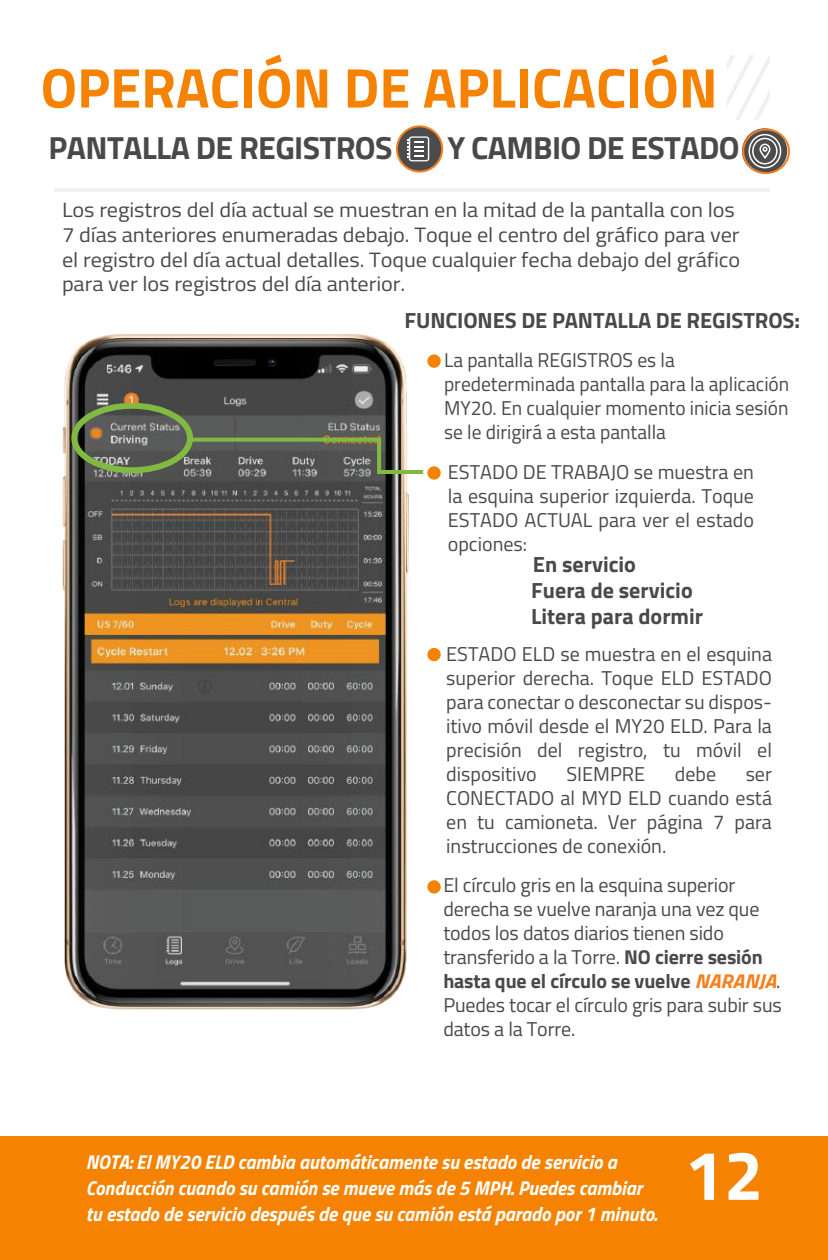
<style>
.page{position:relative;width:828px;height:1260px;background:#fff}
.page>*{position:absolute;margin:0;border:0;box-sizing:border-box;transform-origin:0 0}
.t1{font:700 70px "Titillium Web";color:#fff}
.t2{font:700 56px "Titillium Web";color:#f58200}
.t3{font:700 32px "Titillium Web";letter-spacing:-.02em;color:#4a494a}
.t4{font:700 22px/26.4px "Titillium Web";color:#4a494a}
.t5{font:20.8px/25px "Titillium Web";letter-spacing:-.005em;color:#4a494a;scale:1.07 1}
.t6{font:20px/24px "Titillium Web";color:#4a494a;text-align:justify}
.t7{font:italic 700 20px/26px "Titillium Web";color:#fff;scale:.95 1}
.s1{font-weight:700}
.s2{font-weight:700;font-style:italic;color:#f48020}
</style>
<div class="page">
<img style="left:62px;top:334px;width:369px;height:676px">
<div style="left:0;top:1136px;width:827px;height:124px;background:#f58200"></div>
<svg style="left:727px;top:55px;width:43px;height:65px"></svg>
<hr style="left:54px;top:188px;width:716px;height:4px;background:#f0f0f0">
<div style="left:427px;top:354px;width:14px;height:14px;background:#f58200;border-radius:50%"></div>
<div style="left:427px;top:466px;width:14px;height:14px;background:#f58200;border-radius:50%"></div>
<div style="left:427px;top:648px;width:14px;height:13px;background:#f58200;border-radius:50%"></div>
<div style="left:427px;top:880px;width:14px;height:14px;background:#f58200;border-radius:50%"></div>
<div style="left:397px;top:128px;width:45px;height:44px;background:#4c4c4c;border-radius:23px"></div>
<div style="left:396px;top:125px;width:47px;height:48px;border:2px solid #f48020;border-radius:50%"></div>
<svg style="left:742px;top:128px;width:45px;height:46px"></svg>
<svg style="left:407px;top:136px;width:22px;height:25px"></svg>
<div style="left:749px;top:134px;width:32px;height:34px;border:2px solid #fff;border-radius:50%"></div>
<div style="left:752px;top:138px;width:26px;height:27px;border:2px solid #fff;border-radius:50%"></div>
<svg style="left:759px;top:143px;width:12px;height:20px"></svg>
<div style="left:742px;top:129px;width:48px;height:45px;border:2px solid #f48020;border-radius:50%"></div>
<div style="left:71px;top:403px;width:122px;height:70px;border:6px solid #81ba41;border-radius:50%"></div>
<svg style="left:187px;top:436px;width:240px;height:40px"></svg>
<h2 class="t2" style="left:41px;top:45px;width:679px">OPERACIÓN DE APLICACIÓN</h2>
<h3 class="t3" style="left:49px;top:124px;width:345px">PANTALLA DE REGISTROS</h3>
<h3 class="t3" style="left:447px;top:123px;width:294px">Y CAMBIO DE ESTADO</h3>
<p class="t5" style="left:62px;top:196px;width:635px">Los registros del día actual se muestran en la mitad de la pantalla con los 7 días anteriores enumeradas debajo. Toque el centro del gráfico para ver el registro del día actual detalles. Toque cualquier fecha debajo del gráfico para ver los registros del día anterior.</p>
<p class="t4" style="left:405px;top:306px;width:397px">FUNCIONES DE PANTALLA DE REGISTROS:</p>
<p class="t6" style="left:444px;top:347px;width:347px;text-align:left">La pantalla REGISTROS es la predeterminada pantalla para la aplicación MY20. En cualquier momento inicia sesión se le dirigirá a esta pantalla</p>
<p class="t6" style="left:448px;top:459px;width:308px">ESTADO DE TRABAJO se muestra en la esquina superior izquierda. Toque ESTADO ACTUAL para ver el estado opciones:</p>
<p class="t4" style="left:531px;top:550px;width:173px">En servicio<br>Fuera de servicio<br>Litera para dormir</p>
<p class="t6" style="left:446px;top:641px;width:327px">ESTADO ELD se muestra en el esquina superior derecha. Toque ELD ESTADO para conectar o desconectar su dispos&shy;itivo móvil desde el MY20 ELD. Para la precisión del registro, tu móvil el dispositivo</p>
<p class="t6" style="left:566px;top:761px;width:80px">SIEMPRE</p>
<p class="t6" style="left:675px;top:761px;width:43px">debe</p>
<p class="t6" style="left:446px;top:761px;width:327px;text-indent:299px">ser CONECTADO al MYD ELD cuando está en tu camioneta. Ver página 7 para instrucciones de conexión.</p>
<p class="t6" style="left:443px;top:872px;width:340px;text-align:left">El círculo gris en la esquina superior derecha se vuelve naranja una vez que todos los datos diarios tienen sido transferido a la Torre. <span class="s1">NO cierre sesión hasta que el círculo se vuelve</span> <span class="s2">NARANJA</span>.<br>Puedes tocar el círculo gris para subir sus datos a la Torre.</p>
<p class="t7" style="left:86px;top:1148px;width:603px">NOTA: El MY20 ELD cambia automáticamente su estado de servicio a<br>Conducción cuando su camión se mueve más de 5 MPH. Puedes cambiar tu estado de servicio después de que su camión está parado por 1 minuto.</p>
<h1 class="t1" style="left:685px;top:1122px;width:80px">12</h1>
</div>
